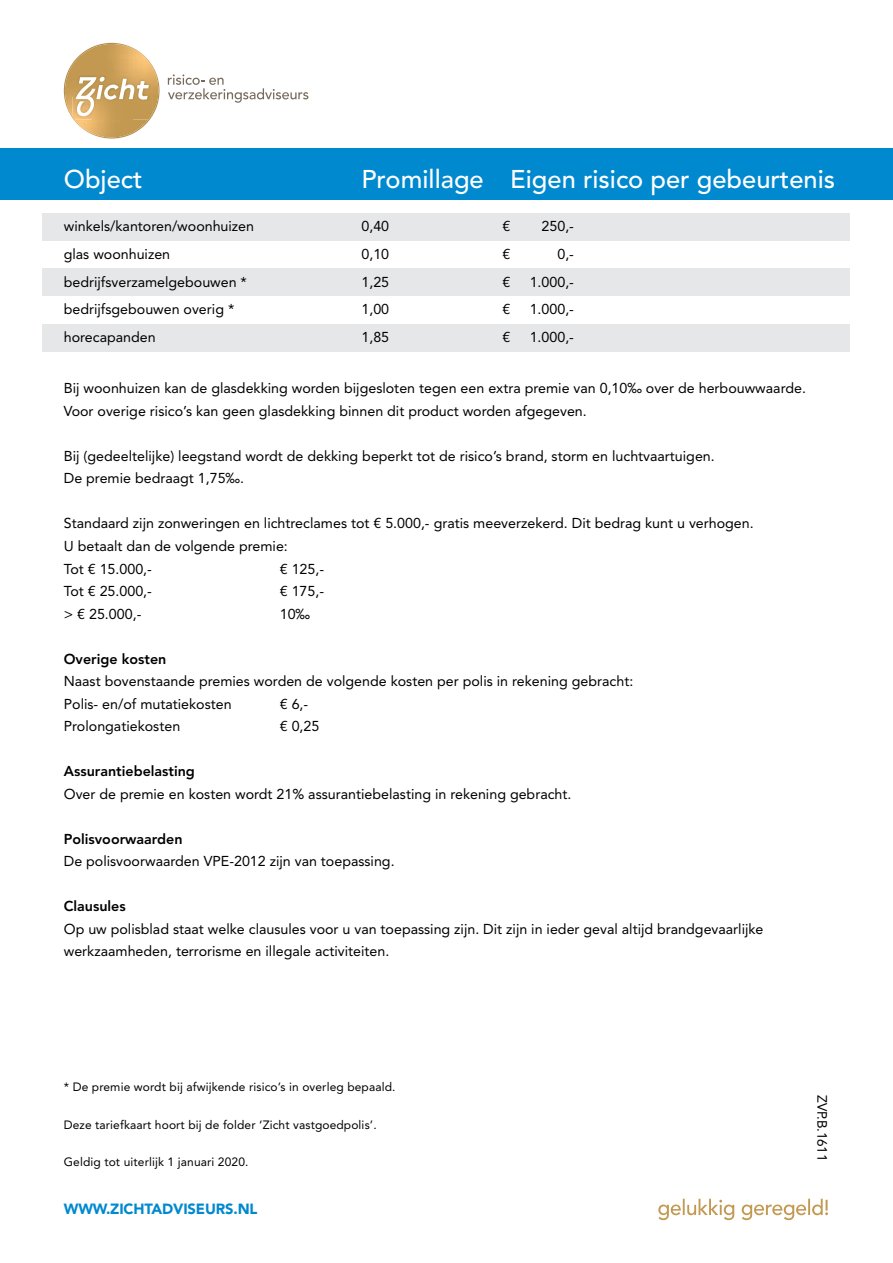
<style>
.page{position:relative;width:893px;height:1263px;background:#fff}
.page>*{position:absolute;margin:0;border:0;box-sizing:border-box;transform-origin:0 0}
.t1{font:500 25.5px "Avenir LT Std";color:#fff}
.t2{font:900 14.7px "Avenir LT Std";letter-spacing:-.01em;color:#0089cf}
.t3{font:14.25px/22.5px "Avenir LT Std";color:#000}
.t4{font:800 14.25px "Avenir LT Std";color:#000}
.t5{font:13.5px "Avenir LT Std";letter-spacing:-.015em;color:#000}
.t6{font:12px "Avenir LT Std";letter-spacing:.01em;color:#000}
</style>
<div class="page">
<div style="left:0;top:149px;width:893px;height:51px;background:#0089cf"></div>
<div style="left:43px;top:213px;width:807px;height:28px;background:#e6e7e8"></div>
<div style="left:43px;top:268px;width:807px;height:28px;background:#e6e7e8"></div>
<div style="left:43px;top:324px;width:807px;height:28px;background:#e6e7e8"></div>
<svg style="left:658px;top:1199px;width:170px;height:21px"></svg>
<svg style="left:168px;top:74px;width:140px;height:29px"></svg>
<svg style="left:64px;top:43px;width:96px;height:96px"></svg>
<h1 class="t1" style="left:64px;top:164px;width:80px">Object</h1>
<h1 class="t1" style="left:361px;top:164px;width:475px">Promillage Eigen risico per gebeurtenis</h1>
<p class="t3" style="left:64px;top:215px;width:192px">winkels/kantoren/woonhuizen</p>
<p class="t3" style="left:361px;top:215px;width:29px">0,40</p>
<p class="t3" style="left:502px;top:215px;width:9px">€</p>
<p class="t3" style="left:542px;top:215px;width:34px">250,-</p>
<p class="t3" style="left:64px;top:243px;width:108px">glas woonhuizen</p>
<p class="t3" style="left:361px;top:243px;width:29px">0,10</p>
<p class="t3" style="left:502px;top:243px;width:9px">€</p>
<p class="t3" style="left:557px;top:243px;width:18px">0,-</p>
<p class="t3" style="left:64px;top:271px;width:185px">bedrijfsverzamelgebouwen *</p>
<p class="t3" style="left:361px;top:271px;width:29px">1,25</p>
<p class="t3" style="left:502px;top:271px;width:9px">€</p>
<p class="t3" style="left:530px;top:271px;width:46px">1.000,-</p>
<p class="t3" style="left:64px;top:298px;width:172px">bedrijfsgebouwen overig *</p>
<p class="t3" style="left:361px;top:298px;width:29px">1,00</p>
<p class="t3" style="left:502px;top:298px;width:9px">€</p>
<p class="t3" style="left:530px;top:298px;width:46px">1.000,-</p>
<p class="t3" style="left:64px;top:326px;width:93px">horecapanden</p>
<p class="t3" style="left:361px;top:326px;width:29px">1,85</p>
<p class="t3" style="left:502px;top:326px;width:9px">€</p>
<p class="t3" style="left:530px;top:326px;width:46px">1.000,-</p>
<p class="t3" style="left:64px;top:377px;width:744px">Bij woonhuizen kan de glasdekking worden bijgesloten tegen een extra premie van 0,10‰ over de herbouwwaarde.<br>Voor overige risico’s kan geen glasdekking binnen dit product worden afgegeven.</p>
<p class="t3" style="left:64px;top:445px;width:652px">Bij (gedeeltelijke) leegstand wordt de dekking beperkt tot de risico’s brand, storm en luchtvaartuigen.<br>De premie bedraagt 1,75‰.</p>
<p class="t3" style="left:64px;top:512px;width:691px">Standaard zijn zonweringen en lichtreclames tot € 5.000,- gratis meeverzekerd. Dit bedrag kunt u verhogen.<br>U betaalt dan de volgende premie:<br>Tot € 15.000,-</p>
<p class="t3" style="left:280px;top:557px;width:46px">€ 125,-</p>
<p class="t3" style="left:64px;top:580px;width:90px">Tot € 25.000,-</p>
<p class="t3" style="left:280px;top:580px;width:46px">€ 175,-</p>
<p class="t3" style="left:64px;top:602px;width:79px">&gt; € 25.000,-</p>
<p class="t3" style="left:280px;top:602px;width:32px">10‰</p>
<p class="t4" style="left:64px;top:650px;width:104px">Overige kosten</p>
<p class="t3" style="left:64px;top:670px;width:571px">Naast bovenstaande premies worden de volgende kosten per polis in rekening gebracht:<br>Polis- en/of mutatiekosten</p>
<p class="t3" style="left:280px;top:692px;width:30px">€ 6,-</p>
<p class="t3" style="left:64px;top:715px;width:118px">Prolongatiekosten</p>
<p class="t3" style="left:280px;top:715px;width:41px">€ 0,25</p>
<p class="t4" style="left:64px;top:763px;width:133px">Assurantiebelasting</p>
<p class="t3" style="left:64px;top:782px;width:509px">Over de premie en kosten wordt 21% assurantiebelasting in rekening gebracht.</p>
<p class="t4" style="left:64px;top:830px;width:120px">Polisvoorwaarden</p>
<p class="t3" style="left:64px;top:850px;width:332px">De polisvoorwaarden VPE-2012 zijn van toepassing.</p>
<p class="t4" style="left:64px;top:898px;width:64px">Clausules</p>
<p class="t3" style="left:64px;top:917px;width:701px">Op uw polisblad staat welke clausules voor u van toepassing zijn. Dit zijn in ieder geval altijd brandgevaarlijke werkzaamheden, terrorisme en illegale activiteiten.</p>
<p class="t6" style="left:64px;top:1080px;width:333px">* De premie wordt bij afwijkende risico’s in overleg bepaald.</p>
<p class="t6" style="left:64px;top:1117px;width:314px">Deze tariefkaart hoort bij de folder ‘Zicht vastgoedpolis’.</p>
<p class="t6" style="left:64px;top:1155px;width:186px">Geldig tot uiterlijk 1 januari 2020.</p>
<p class="t2" style="left:64px;top:1200px;width:195px">WWW.ZICHTADVISEURS.NL</p>
<p class="t5" style="left:830px;top:1095px;width:67px;rotate:90deg">ZVP.B.1611</p>
</div>
